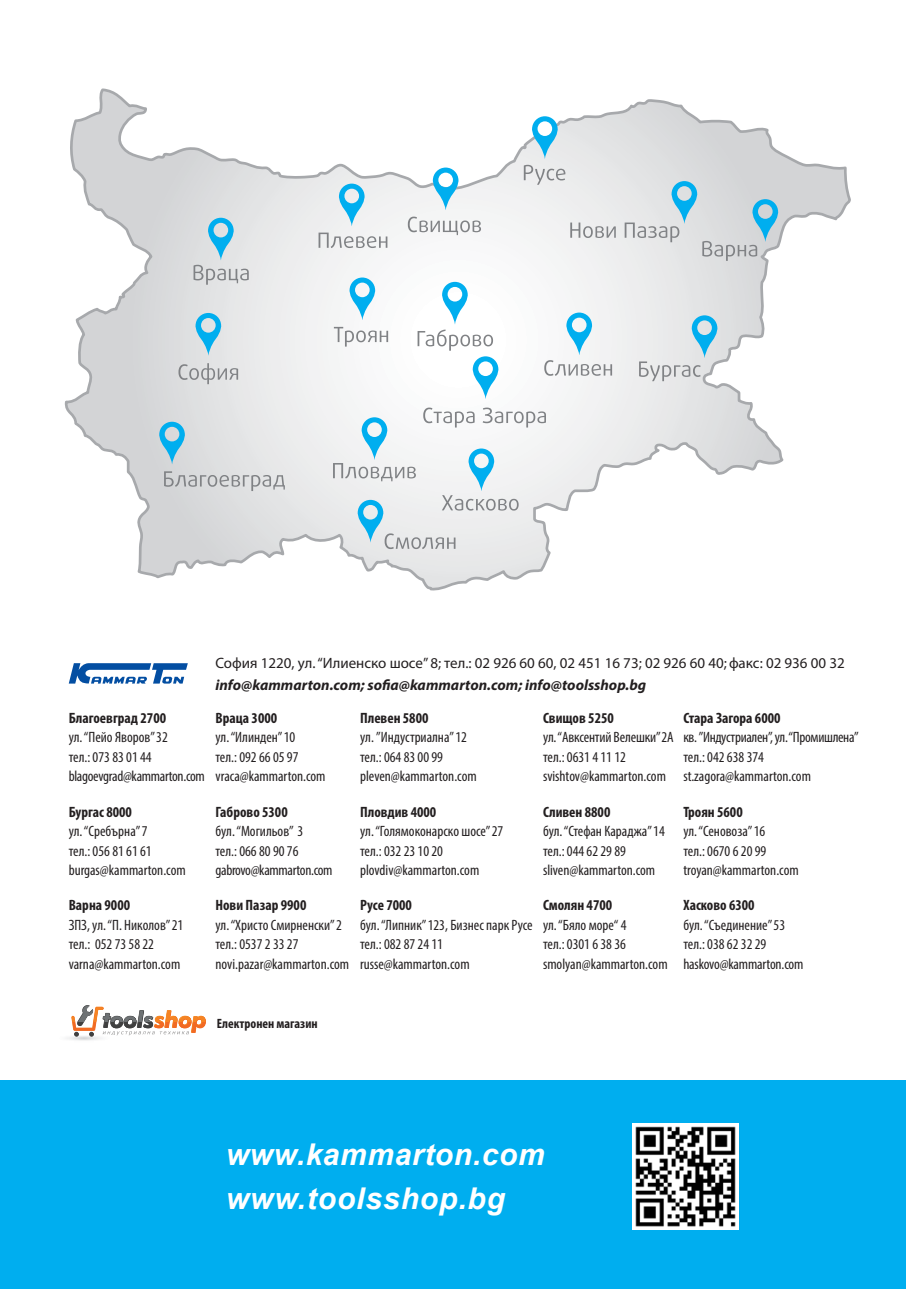
<style>
.page{position:relative;width:906px;height:1289px;background:#fff}
.page>*{position:absolute;margin:0;border:0;box-sizing:border-box;transform-origin:0 0}
.t1{font:italic 700 30px/44.5px "Arial";letter-spacing:.02em;color:#fff}
.t2{font:condensed 15px/19.5px "Myriad Pro";color:#231f20}
.t3{font:700 condensed 15px "Myriad Pro";color:#231f20}
.t4{font:15px "Myriad Pro";color:#231f20}
.t5{font:italic 700 15px "Myriad Pro";color:#231f20}
.t6{font:condensed 15px/19.5px "Myriad Pro";letter-spacing:-.02em;color:#231f20}
.t7{font:700 condensed 13.5px "Myriad Pro";color:#231f20}
</style>
<div class="page">
<svg style="left:69px;top:663px;width:119px;height:20px"></svg>
<div style="left:0;top:1080px;width:906px;height:208px;background:#00aeef"></div>
<img style="left:632px;top:1123px;width:106px;height:106px">
<svg style="left:65px;top:88px;width:786px;height:502px"></svg>
<svg style="left:408px;top:217px;width:73px;height:18px"></svg>
<svg style="left:318px;top:232px;width:69px;height:16px"></svg>
<svg style="left:334px;top:327px;width:54px;height:19px"></svg>
<svg style="left:164px;top:471px;width:121px;height:20px;background:#c9cacc"></svg>
<svg style="left:178px;top:363px;width:60px;height:21px"></svg>
<svg style="left:193px;top:218px;width:56px;height:67px;background:#bdd4dd"></svg>
<svg style="left:195px;top:313px;width:27px;height:42px"></svg>
<svg style="left:159px;top:422px;width:26px;height:42px"></svg>
<svg style="left:349px;top:277px;width:27px;height:43px"></svg>
<svg style="left:417px;top:282px;width:82px;height:117px"></svg>
<svg style="left:333px;top:407px;width:213px;height:142px"></svg>
<svg style="left:544px;top:312px;width:68px;height:64px"></svg>
<svg style="left:338px;top:184px;width:27px;height:42px"></svg>
<svg style="left:432px;top:167px;width:27px;height:43px"></svg>
<svg style="left:639px;top:315px;width:79px;height:66px;background:#ccdde4"></svg>
<svg style="left:524px;top:165px;width:254px;height:96px"></svg>
<svg style="left:531px;top:116px;width:27px;height:43px"></svg>
<img style="left:67px;top:1036px;width:34px;height:5px">
<svg style="left:71px;top:1005px;width:135px;height:31px"></svg>
<p class="t3" style="left:69px;top:708px;width:99px">Благоевград 2700</p>
<p class="t6" style="left:69px;top:727px;width:138px">ул. “Пейо Яворов” 32<br>тел.: 073 83 01 44 blagoevgrad@kammarton.com</p>
<p class="t3" style="left:69px;top:802px;width:65px">Бургас 8000</p>
<p class="t2" style="left:69px;top:821px;width:118px">ул. “Сребърна” 7<br>тел.: 056 81 61 61 burgas@kammarton.com</p>
<p class="t3" style="left:69px;top:895px;width:63px">Варна 9000</p>
<p class="t2" style="left:69px;top:914px;width:116px">ЗПЗ, ул. “П. Николов” 21 тел.: 052 73 58 22 varna@kammarton.com</p>
<p class="t4" style="left:215px;top:653px;width:631px">София 1220, ул. “Илиенско шосе” 8; тел.: 02 926 60 60, 02 451 16 73; 02 926 60 40;факс: 02 936 00 32</p>
<p class="t5" style="left:215px;top:675px;width:432px">info@kammarton.com; sofia@kammarton.com; info@toolsshop.bg</p>
<p class="t3" style="left:215px;top:708px;width:63px">Враца 3000</p>
<p class="t2" style="left:215px;top:727px;width:112px">ул. “Илинден” 10<br>тел.: 092 66 05 97 vraca@kammarton.com</p>
<p class="t3" style="left:215px;top:802px;width:74px">Габрово 5300</p>
<p class="t2" style="left:215px;top:821px;width:119px">бул. “Могильов” 3<br>тел.: 066 80 90 76 gabrovo@kammarton.com</p>
<p class="t3" style="left:215px;top:895px;width:92px">Нови Пазар 9900</p>
<p class="t2" style="left:215px;top:914px;width:135px">ул. “Христо Смирненски” 2 тел.: 0537 2 33 27 novi.pazar@kammarton.com</p>
<p class="t3" style="left:360px;top:708px;width:70px">Плевен 5800</p>
<p class="t2" style="left:360px;top:727px;width:118px">ул. ”Индустриална” 12 тел.: 064 83 00 99 pleven@kammarton.com</p>
<p class="t3" style="left:360px;top:802px;width:78px">Пловдив 4000</p>
<p class="t2" style="left:360px;top:821px;width:145px">ул. “Голямоконарско шосе” 27 тел.: 032 23 10 20 plovdiv@kammarton.com</p>
<p class="t3" style="left:360px;top:895px;width:53px">Русе 7000</p>
<p class="t2" style="left:360px;top:914px;width:174px">бул. “Липник” 123, Бизнес парк Русе тел.: 082 87 24 11 russe@kammarton.com</p>
<p class="t3" style="left:543px;top:708px;width:72px">Свищов 5250</p>
<p class="t2" style="left:543px;top:727px;width:132px">ул. “Авксентий Велешки” 2А тел.: 0631 4 11 12 svishtov@kammarton.com</p>
<p class="t3" style="left:543px;top:802px;width:69px">Сливен 8800</p>
<p class="t2" style="left:543px;top:821px;width:123px">бул. “Стефан Караджа” 14 тел.: 044 62 29 89 sliven@kammarton.com</p>
<p class="t3" style="left:543px;top:895px;width:71px">Смолян 4700</p>
<p class="t2" style="left:543px;top:914px;width:126px">ул. “Бяло море“ 4<br>тел.: 0301 6 38 36 smolyan@kammarton.com</p>
<p class="t3" style="left:683px;top:708px;width:99px">Стара Загора 6000</p>
<p class="t2" style="left:683px;top:727px;width:177px">кв. ”Индустриален”, ул. “Промишлена” тел.: 042 638 374 st.zagora@kammarton.com</p>
<p class="t3" style="left:683px;top:802px;width:61px">Троян 5600</p>
<p class="t2" style="left:683px;top:821px;width:117px">ул. “Сеновоза” 16<br>тел.: 0670 6 20 99 troyan@kammarton.com</p>
<p class="t3" style="left:683px;top:895px;width:73px">Хасково 6300</p>
<p class="t2" style="left:683px;top:914px;width:122px">бул. “Съединение” 53 тел.: 038 62 32 29 haskovo@kammarton.com</p>
<p class="t7" style="left:217px;top:1014px;width:102px">Електронен магазин</p>
<h1 class="t1" style="left:226px;top:1132px;width:320px">www.kammarton.com www.toolsshop.bg</h1>
</div>
